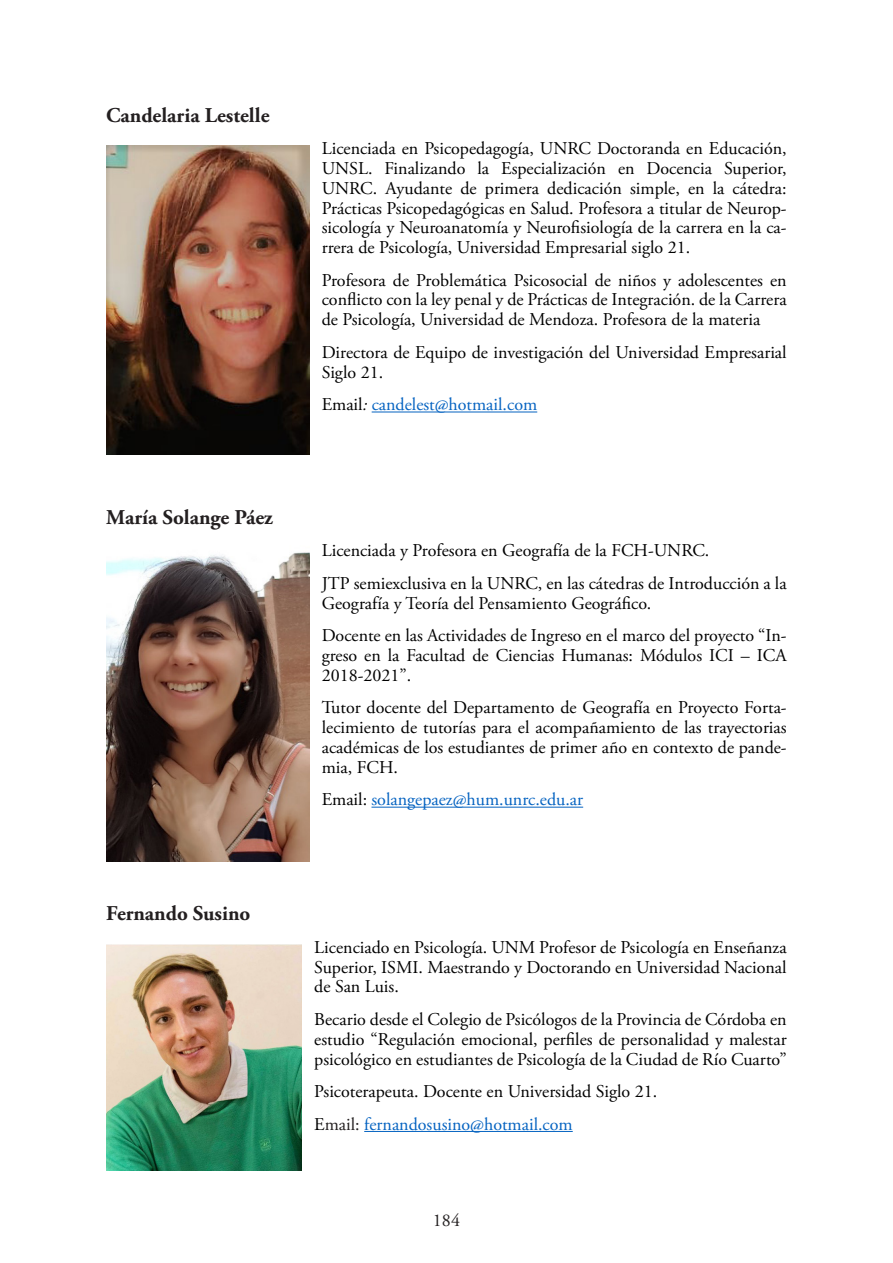
<style>
.page{position:relative;width:893px;height:1263px;background:#fff}
.page>*{position:absolute;margin:0;border:0;box-sizing:border-box;transform-origin:0 0}
.titulosacademicocien{font:700 21px "Adobe Garamond Pro";color:#231f20}
.cuerpoprimerparrafo{font:18px/19.8px "Adobe Garamond Pro";color:#000;text-align:justify}
.cuerpoprimerparrafo-2{font:18px "Adobe Garamond Pro";color:#0563c1}
.t1{font:18px "Adobe Garamond Pro";color:#231f20}
.s1{color:#000}
.s2{font-style:italic;color:#000}
.s3{color:#231f20}
</style>
<div class="page">
<hr style="left:372px;top:411px;width:165px;height:1px;background:#0563c1">
<hr style="left:371px;top:807px;width:212px;height:1px;background:#0563c1">
<hr style="left:364px;top:1131px;width:209px;height:1px;background:#0563c1">
<img style="left:106px;top:146px;width:203px;height:308px">
<img style="left:106px;top:552px;width:203px;height:309px">
<img style="left:106px;top:944px;width:196px;height:226px">
<p class="titulosacademicocien" style="left:106px;top:103px;width:165px">Candelaria Lestelle</p>
<p class="titulosacademicocien" style="left:106px;top:505px;width:168px">María Solange Páez</p>
<p class="titulosacademicocien" style="left:106px;top:901px;width:146px">Fernando Susino</p>
<p class="cuerpoprimerparrafo" style="left:322px;top:139px;width:466px">Licenciada en Psicopedagogía, UNRC Doctoranda en Educación, UNSL. Finalizando la Especialización en Docencia Superior, UNRC. Ayudante de primera dedicación simple, en la cátedra:<br>Prácticas Psicopedagógicas en Salud. Profesora a titular de Neurop&shy;sicología y Neuroanatomía y Neurofisiología de la carrera en la ca&shy;rrera de Psicología, Universidad Empresarial siglo 21.</p>
<p class="cuerpoprimerparrafo" style="left:322px;top:271px;width:466px">Profesora de Problemática Psicosocial de niños y adolescentes en conflicto con la ley penal y de Prácticas de Integración. de la Carrera de Psicología, Universidad de Mendoza. Profesora de la materia</p>
<p class="cuerpoprimerparrafo" style="left:322px;top:343px;width:466px">Directora de Equipo de investigación del Universidad Empresarial<br>Siglo 21.</p>
<p class="cuerpoprimerparrafo-2" style="left:322px;top:394px;width:217px"><span class="s1">Email</span><span class="s2">:</span> candelest@hotmail.com</p>
<p class="cuerpoprimerparrafo" style="left:322px;top:541px;width:389px">Licenciada y Profesora en Geografía de la FCH-UNRC.</p>
<p class="cuerpoprimerparrafo" style="left:322px;top:574px;width:466px">JTP semiexclusiva en la UNRC, en las cátedras de Introducción a la<br>Geografía y Teoría del Pensamiento Geográfico.</p>
<p class="cuerpoprimerparrafo" style="left:322px;top:626px;width:466px">Docente en las Actividades de Ingreso en el marco del proyecto “In&shy;greso en la Facultad de Ciencias Humanas: Módulos ICI – ICA 2018-2021”.</p>
<p class="cuerpoprimerparrafo" style="left:322px;top:698px;width:466px">Tutor docente del Departamento de Geografía en Proyecto Forta&shy;lecimiento de tutorías para el acompañamiento de las trayectorias académicas de los estudiantes de primer año en contexto de pande&shy;mia, FCH.</p>
<p class="cuerpoprimerparrafo-2" style="left:322px;top:789px;width:263px"><span class="s1">Email:</span> solangepaez@hum.unrc.edu.ar</p>
<p class="cuerpoprimerparrafo" style="left:314px;top:938px;width:474px">Licenciado en Psicología. UNM Profesor de Psicología en Enseñanza Superior, ISMI. Maestrando y Doctorando en Universidad Nacional de San Luis.</p>
<p class="cuerpoprimerparrafo" style="left:314px;top:1010px;width:474px">Becario desde el Colegio de Psicólogos de la Provincia de Córdoba en estudio “Regulación emocional, perfiles de personalidad y malestar psicológico en estudiantes de Psicología de la Ciudad de Río Cuarto”</p>
<p class="cuerpoprimerparrafo" style="left:314px;top:1082px;width:344px">Psicoterapeuta. Docente en Universidad Siglo 21.</p>
<p class="cuerpoprimerparrafo-2" style="left:314px;top:1113px;width:260px"><span class="s1">E</span><span class="s3">mail:</span> fernandosusino@hotmail.com</p>
<p class="t1" style="left:433px;top:1209px;width:28px">184</p>
</div>
